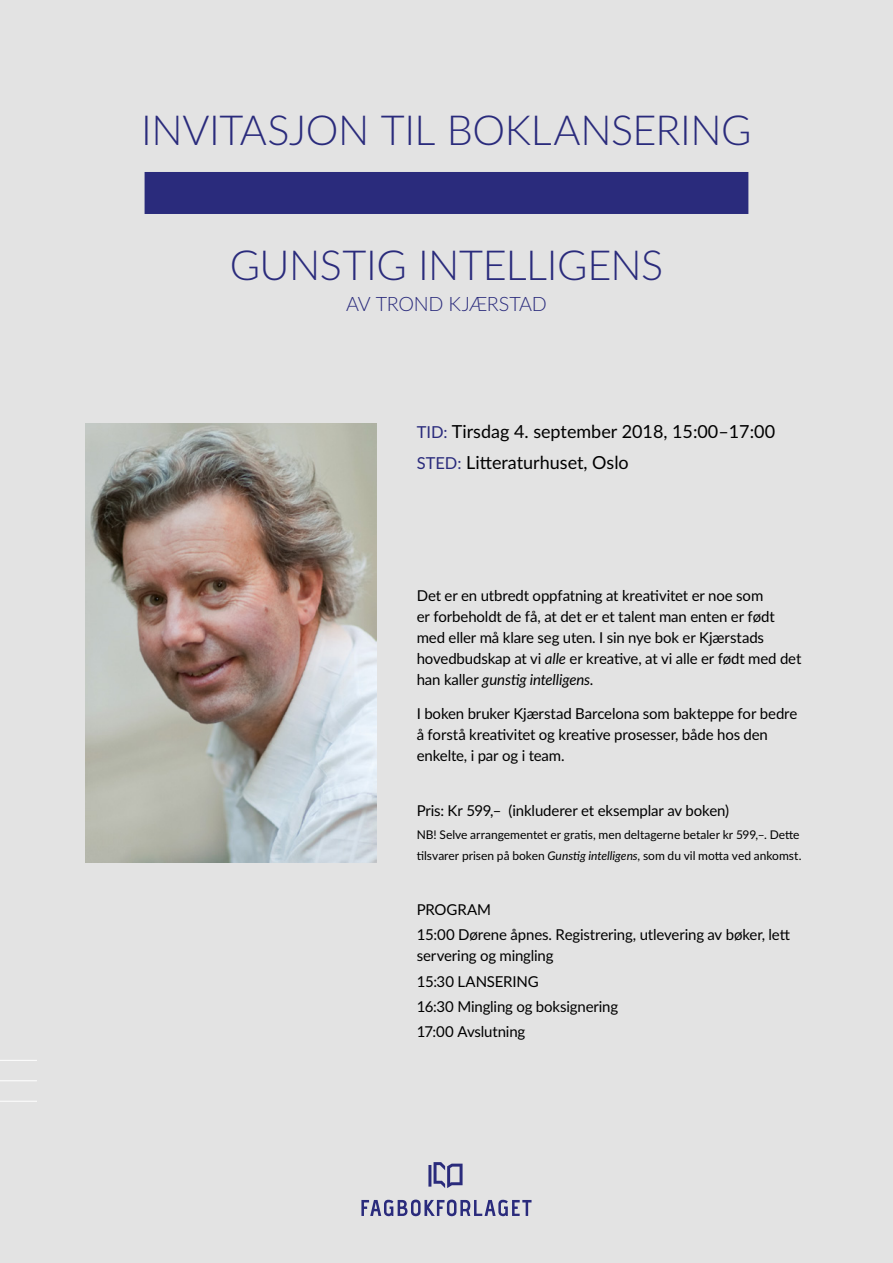
<style>
.page{position:relative;width:893px;height:1263px;background:#e3e3e3}
.page>*{position:absolute;margin:0;border:0;box-sizing:border-box;transform-origin:0 0}
.t1{font:300 41.4px "Lato";letter-spacing:-.01em;color:#2a2b7c}
.t2{font:300 19.8px "Lato";letter-spacing:-.015em;color:#2a2b7c}
.t3{font:18px/31px "Lato";color:#000}
.t4{font:15px/21px "Lato";letter-spacing:-.01em;color:#000}
.t5{font:12px/21px "Lato";color:#000}
.s1{font-size:16.5px;color:#2a2b7c}
.s2{font-style:italic}
</style>
<div class="page">
<hr style="left:0;top:1060px;width:37px;height:1px;background:#fff">
<hr style="left:0;top:1080px;width:37px;height:1px;background:#fff">
<hr style="left:0;top:1101px;width:37px;height:1px;background:#fff">
<svg style="left:361px;top:1162px;width:170px;height:54px"></svg>
<img style="left:85px;top:424px;width:292px;height:438px">
<div style="left:145px;top:172px;width:603px;height:42px;background:#2a2b7c"></div>
<h1 class="t1" style="left:141px;top:101px;width:612px">INVITASJON TIL BOKLANSERING</h1>
<h1 class="t1" style="left:230px;top:237px;width:435px">GUNSTIG INTELLIGENS</h1>
<h2 class="t2" style="left:346px;top:290px;width:202px">AV TROND KJÆRSTAD</h2>
<p class="t3" style="left:417px;top:415px;width:360px"><span class="s1">TID:</span> Tirsdag 4. september 2018, 15:00–17:00<br><span class="s1">STED:</span> Litteraturhuset, Oslo</p>
<p class="t4" style="left:417px;top:584px;width:386px">Det er en utbredt oppfatning at kreativitet er noe som<br>er forbeholdt de få, at det er et talent man enten er født med eller må klare seg uten. I sin nye bok er Kjærstads hovedbudskap at vi <span class="s2">alle</span> er kreative, at vi alle er født med det han kaller <span class="s2">gunstig intelligens</span>.</p>
<p class="t4" style="left:417px;top:702px;width:382px">I boken bruker Kjærstad Barcelona som bakteppe for bedre å forstå kreativitet og kreative prosesser, både hos den enkelte, i par og i team.</p>
<p class="t4" style="left:417px;top:799px;width:314px">Pris: Kr 599,– (inkluderer et eksemplar av boken)</p>
<p class="t5" style="left:417px;top:824px;width:386px">NB! Selve arrangementet er gratis, men deltagerne betaler kr 599,–. Dette tilsvarer prisen på boken <span class="s2">Gunstig intelligens</span>, som du vil motta ved ankomst.</p>
<p class="t4" style="left:417px;top:896px;width:375px;line-height:25.2px">PROGRAM<br>15:00 Dørene åpnes. Registrering, utlevering av bøker, lett</p>
<p class="t4" style="left:417px;top:943px;width:203px;line-height:25.2px">servering og mingling<br>15:30 LANSERING<br>16:30 Mingling og boksignering<br>17:00 Avslutning</p>
</div>
